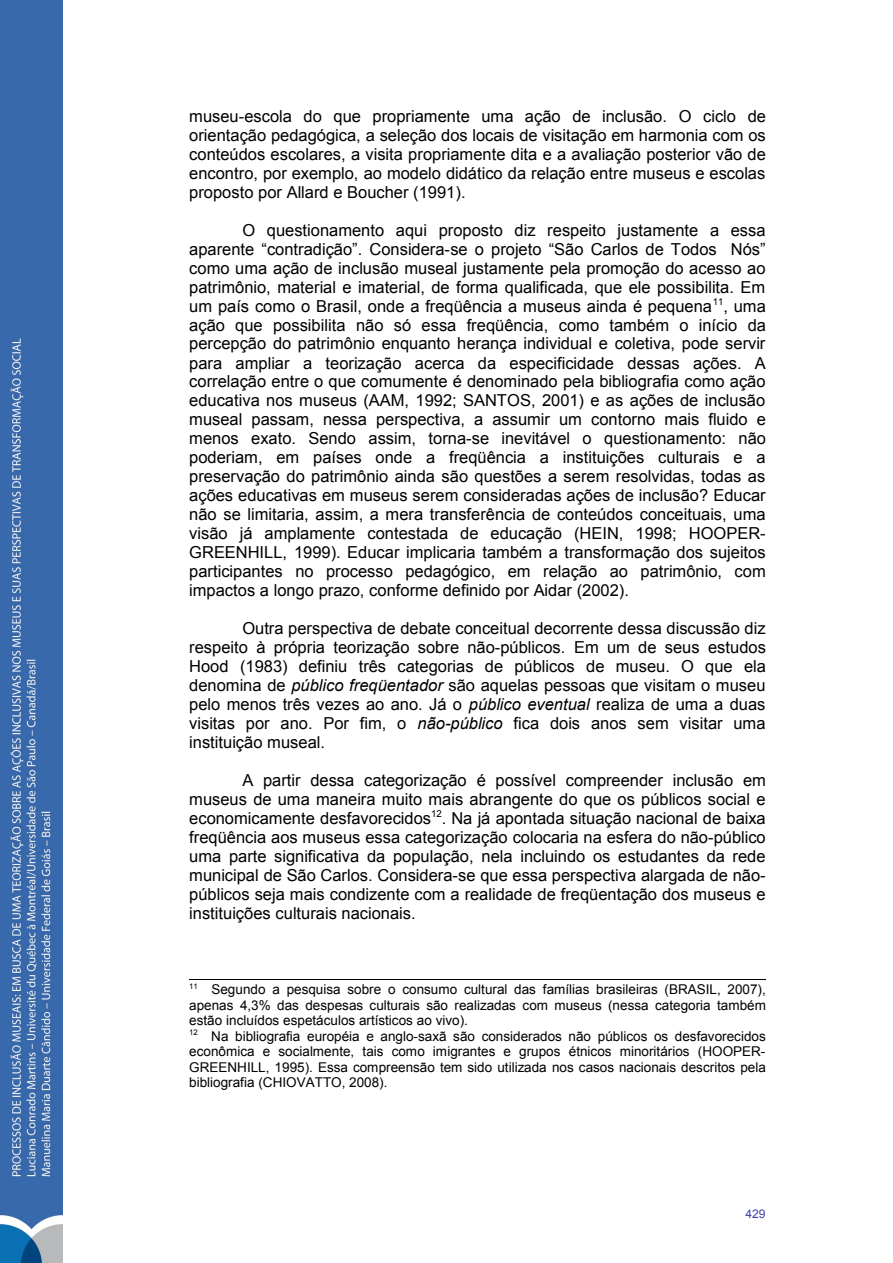
<style>
.page{position:relative;width:893px;height:1263px;background:#fff}
.page>*{position:absolute;margin:0;border:0;box-sizing:border-box;transform-origin:0 0}
.t1{font:16.5px/19px "Arial";color:#000;text-align:justify}
.t2{font:13.5px/15.5px "Arial";color:#000}
.t3{font:12px "Arial";color:#4040ab}
.s1{font-style:italic}
</style>
<div class="page">
<img style="left:0;top:0;width:62px;height:1263px">
<hr style="left:189px;top:979px;width:576px;height:1px;background:#000">
<p class="t1" style="left:189px;top:107px;width:578px">museu-escola do que propriamente uma ação de inclusão. O ciclo de orientação pedagógica, a seleção dos locais de visitação em harmonia com os conteúdos escolares, a visita propriamente dita e a avaliação posterior vão de encontro, por exemplo, ao modelo didático da relação entre museus e escolas proposto por Allard e Boucher (1991).</p>
<p class="t1" style="left:189px;top:220px;width:578px;text-indent:53px">O questionamento aqui proposto diz respeito justamente a essa aparente “contradição”. Considera-se o projeto “São Carlos de Todos Nós” como uma ação de inclusão museal justamente pela promoção do acesso ao patrimônio, material e imaterial, de forma qualificada, que ele possibilita. Em um país como o Brasil, onde a freqüência a museus ainda é pequena<sup>11</sup>, uma ação que possibilita não só essa freqüência, como também o início da percepção do patrimônio enquanto herança individual e coletiva, pode servir para ampliar a teorização acerca da especificidade dessas ações. A correlação entre o que comumente é denominado pela bibliografia como ação educativa nos museus (AAM, 1992; SANTOS, 2001) e as ações de inclusão museal passam, nessa perspectiva, a assumir um contorno mais fluido e menos exato. Sendo assim, torna-se inevitável o questionamento: não poderiam, em países onde a freqüência a instituições culturais e a preservação do patrimônio ainda são questões a serem resolvidas, todas as ações educativas em museus serem consideradas ações de inclusão? Educar não se limitaria, assim, a mera transferência de conteúdos conceituais, uma visão já amplamente contestada de educação (HEIN, 1998; HOOPER-GREENHILL, 1999). Educar implicaria também a transformação dos sujeitos participantes no processo pedagógico, em relação ao patrimônio, com impactos a longo prazo, conforme definido por Aidar (2002).</p>
<p class="t1" style="left:189px;top:619px;width:578px;text-indent:53px">Outra perspectiva de debate conceitual decorrente dessa discussão diz respeito à própria teorização sobre não-públicos. Em um de seus estudos Hood (1983) definiu três categorias de públicos de museu. O que ela denomina de <span class="s1">público freqüentador</span> são aquelas pessoas que visitam o museu pelo menos três vezes ao ano. Já o <span class="s1">público eventual</span> realiza de uma a duas visitas por ano. Por fim, o <span class="s1">não-público</span> fica dois anos sem visitar uma instituição museal.</p>
<p class="t1" style="left:189px;top:771px;width:578px;text-indent:53px">A partir dessa categorização é possível compreender inclusão em museus de uma maneira muito mais abrangente do que os públicos social e economicamente desfavorecidos<sup>12</sup>. Na já apontada situação nacional de baixa freqüência aos museus essa categorização colocaria na esfera do não-público uma parte significativa da população, nela incluindo os estudantes da rede municipal de São Carlos. Considera-se que essa perspectiva alargada de não&shy;públicos seja mais condizente com a realidade de freqüentação dos museus e instituições culturais nacionais.</p>
<p class="t2" style="left:189px;top:982px;width:578px"><sup>11</sup> Segundo a pesquisa sobre o consumo cultural das famílias brasileiras (BRASIL, 2007), apenas 4,3% das despesas culturais são realizadas com museus (nessa categoria também estão incluídos espetáculos artísticos ao vivo).<br><sup>12</sup> Na bibliografia européia e anglo-saxã são considerados não públicos os desfavorecidos econômica e socialmente, tais como imigrantes e grupos étnicos minoritários (HOOPER-GREENHILL, 1995). Essa compreensão tem sido utilizada nos casos nacionais descritos pela bibliografia (CHIOVATTO, 2008).</p>
<p class="t3" style="left:745px;top:1206px;width:22px">429</p>
</div>
